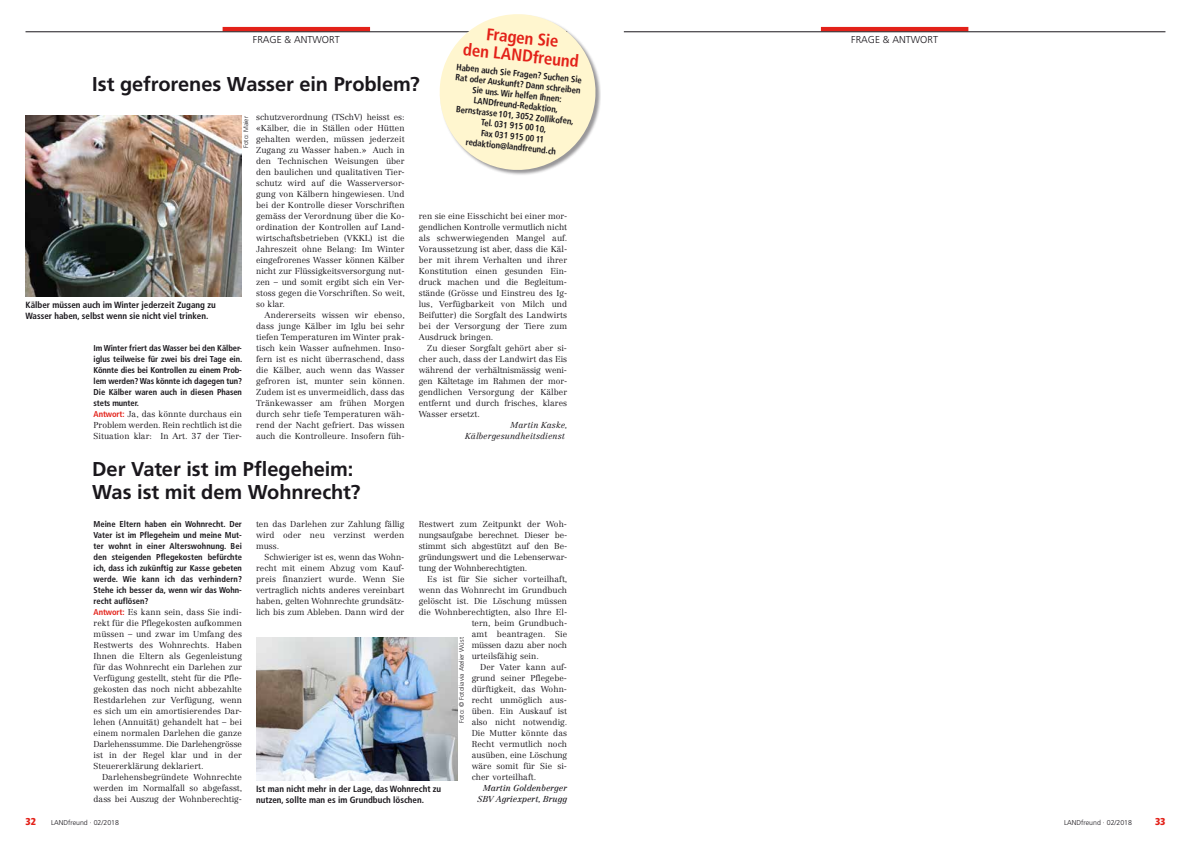
<style>
.page{position:relative;width:1191px;height:842px;background:#fff}
.page>*{position:absolute;margin:0;border:0;box-sizing:border-box;transform-origin:0 0}
.t1{font:700 20px/23px "Frutiger LT Pro";letter-spacing:-.005em;color:#1a171c}
.t2{font:700 condensed 17px "Frutiger LT Pro";color:#e32119}
.t3{font:300 10px "Frutiger LT Pro";color:#1a171c}
.t4{font:900 condensed 10px "Frutiger LT Pro";color:#e32119}
.t5{font:700 condensed 9px/10.5px "Frutiger LT Pro";color:#1a171c}
.t6{font:300 8.5px/11px "Centennial LT Std";letter-spacing:.01em;color:#1a171c;text-align:justify}
.t7{font:700 condensed 8.5px/11px "Frutiger LT Pro";letter-spacing:-.01em;color:#1a171c;text-align:justify}
.t8{font:italic 8.5px/11px "Centennial LT Std";color:#1a171c;text-align:right}
.t9{font:italic 300 8.5px/11px "Centennial LT Std";letter-spacing:.01em;color:#1a171c}
.t10{font:300 8.5px "Centennial LT Std";letter-spacing:-.01em;color:#1a171c}
.t11{font:300 7px "Frutiger LT Pro";color:#1a171c}
.t12{font:300 6.5px "Frutiger LT Pro";color:#1a171c}
.s1{font-family:"Frutiger LT Pro";font-weight:700;font-stretch:condensed;color:#e32119}
</style>
<div class="page">
<hr style="left:223px;top:27px;width:147px;height:4px;background:#e32119">
<hr style="left:26px;top:31px;width:541px;height:1px;background:#1a171c">
<hr style="left:821px;top:27px;width:147px;height:4px;background:#e32119">
<hr style="left:624px;top:31px;width:541px;height:1px;background:#1a171c">
<div style="left:439px;top:14px;width:162px;height:162px;background:#1a171c;opacity:.45"></div>
<svg style="left:435px;top:14px;width:164px;height:160px"></svg>
<img style="left:26px;top:116px;width:216px;height:180px">
<img style="left:256px;top:637px;width:201px;height:143px">
<p class="t3" style="left:253px;top:34px;width:88px">FRAGE &amp; ANTWORT</p>
<h2 class="t2" style="left:487px;top:24px;width:74px;rotate:6deg">Fragen Sie</h2>
<p class="t3" style="left:851px;top:34px;width:88px">FRAGE &amp; ANTWORT</p>
<h2 class="t2" style="left:464px;top:39px;width:118px;rotate:6deg">den LANDfreund</h2>
<p class="t5" style="left:457px;top:62px;width:128px;text-align:center;rotate:6deg">Haben auch Sie Fragen? Suchen Sie<br>Rat oder Auskunft? Dann schreiben<br>Sie uns. Wir helfen Ihnen:<br>LANDfreund-Redaktion,<br>Bernstrasse 101, 3052 Zollikofen,<br>Tel. 031 915 00 10,<br>Fax 031 915 00 11 redaktion@landfreund.ch</p>
<h1 class="t1" style="left:92px;top:73px;width:329px">Ist gefrorenes Wasser ein Problem?</h1>
<p class="t6" style="left:256px;top:112px;width:150px">schutzverordnung (TSchV) heisst es: «Kälber, die in Ställen oder Hütten gehalten werden, müssen jederzeit Zugang zu Wasser haben.» Auch in den Technischen Weisungen über den baulichen und qualitativen Tier&shy;schutz wird auf die Wasserversor&shy;gung von Kälbern hingewiesen. Und bei der Kontrolle dieser Vorschriften gemäss der Verordnung über die Ko&shy;ordination der Kontrollen auf Land&shy;wirtschaftsbetrieben (VKKL) ist die Jahreszeit ohne Belang: Im Winter eingefrorenes Wasser können Kälber nicht zur Flüssigkeitsversorgung nut&shy;zen – und somit ergibt sich ein Ver&shy;stoss gegen die Vorschriften. So weit, so klar.</p>
<p class="t6" style="left:256px;top:310px;width:150px;text-indent:8px">Andererseits wissen wir ebenso, dass junge Kälber im Iglu bei sehr tiefen Temperaturen im Winter prak&shy;tisch kein Wasser aufnehmen. Inso&shy;fern ist es nicht überraschend, dass die Kälber, auch wenn das Wasser gefroren ist, munter sein können.<br>Zudem ist es unvermeidlich, dass das Tränkewasser am frühen Morgen durch sehr tiefe Temperaturen wäh&shy;rend der Nacht gefriert. Das wissen auch die Kontrolleure. Insofern füh-</p>
<p class="t12" style="left:242px;top:148px;width:33px;rotate:-90deg">FOTO: MAIER</p>
<p class="t6" style="left:419px;top:211px;width:150px">ren sie eine Eisschicht bei einer mor&shy;gendlichen Kontrolle vermutlich nicht als schwerwiegenden Mangel auf.<br>Voraussetzung ist aber, dass die Käl&shy;ber mit ihrem Verhalten und ihrer Konstitution einen gesunden Ein&shy;druck machen und die Begleitum&shy;stände (Grösse und Einstreu des Ig&shy;lus, Verfügbarkeit von Milch und Beifutter) die Sorgfalt des Landwirts bei der Versorgung der Tiere zum Ausdruck bringen.</p>
<p class="t6" style="left:419px;top:343px;width:150px;text-indent:8px">Zu dieser Sorgfalt gehört aber si&shy;cher auch, dass der Landwirt das Eis während der verhältnismässig weni&shy;gen Kältetage im Rahmen der mor&shy;gendlichen Versorgung der Kälber entfernt und durch frisches, klares Wasser ersetzt.</p>
<p class="t9" style="left:465px;top:420px;width:104px;text-indent:45px">Martin Kaske,<br>Kälbergesundheitsdienst</p>
<p class="t5" style="left:26px;top:300px;width:192px;line-height:11px">Kälber müssen auch im Winter jederzeit Zugang zu<br>Wasser haben, selbst wenn sie nicht viel trinken.</p>
<p class="t7" style="left:94px;top:343px;width:150px;text-align:left">Im Winter friert das Wasser bei den Kälber&shy;iglus teilweise für zwei bis drei Tage ein.<br>Könnte dies bei Kontrollen zu einem Prob&shy;lem werden? Was könnte ich dagegen tun?<br>Die Kälber waren auch in diesen Phasen stets munter.</p>
<p class="t6" style="left:94px;top:409px;width:150px"><span class="s1">Antwort:</span> Ja, das könnte durchaus ein Problem werden. Rein rechtlich ist die Situation klar: In Art. 37 der Tier-</p>
<h1 class="t1" style="left:92px;top:457px;width:270px">Der Vater ist im Pflegeheim:<br>Was ist mit dem Wohnrecht?</h1>
<p class="t7" style="left:94px;top:519px;width:150px">Meine Eltern haben ein Wohnrecht. Der Vater ist im Pflegeheim und meine Mut&shy;ter wohnt in einer Alterswohnung. Bei den steigenden Pflegekosten befürchte ich, dass ich zukünftig zur Kasse gebeten werde. Wie kann ich das verhindern?<br>Stehe ich besser da, wenn wir das Wohn&shy;recht auflösen?</p>
<p class="t6" style="left:94px;top:607px;width:150px"><span class="s1">Antwort:</span> Es kann sein, dass Sie indi&shy;rekt für die Pflegekosten aufkommen müssen – und zwar im Umfang des Restwerts des Wohnrechts. Haben Ihnen die Eltern als Gegenleistung für das Wohnrecht ein Darlehen zur Verfügung gestellt, steht für die Pfle&shy;gekosten das noch nicht abbezahlte Restdarlehen zur Verfügung, wenn es sich um ein amortisierendes Dar&shy;lehen (Annuität) gehandelt hat – bei einem normalen Darlehen die ganze Darlehenssumme. Die Darlehengrösse ist in der Regel klar und in der Steuererklärung deklariert.</p>
<p class="t6" style="left:94px;top:772px;width:150px;text-indent:8px">Darlehensbegründete Wohnrechte werden im Normalfall so abgefasst, dass bei Auszug der Wohnberechtig-</p>
<p class="t6" style="left:256px;top:519px;width:150px">ten das Darlehen zur Zahlung fällig wird oder neu verzinst werden muss.</p>
<p class="t6" style="left:256px;top:552px;width:150px;text-indent:9px">Schwieriger ist es, wenn das Wohn&shy;recht mit einem Abzug vom Kauf&shy;preis finanziert wurde. Wenn Sie vertraglich nichts anderes vereinbart haben, gelten Wohnrechte grundsätz&shy;lich bis zum Ableben. Dann wird der</p>
<p class="t6" style="left:419px;top:519px;width:150px">Restwert zum Zeitpunkt der Woh&shy;nungsaufgabe berechnet. Dieser be&shy;stimmt sich abgestützt auf den Be&shy;gründungswert und die Lebenserwar&shy;tung der Wohnberechtigten.</p>
<p class="t6" style="left:427px;top:574px;width:142px">Es ist für Sie sicher vorteilhaft,</p>
<p class="t6" style="left:419px;top:585px;width:150px">wenn das Wohnrecht im Grundbuch</p>
<p class="t6" style="left:419px;top:596px;width:150px">gelöscht ist. Die Löschung müssen</p>
<p class="t6" style="left:419px;top:607px;width:150px">die Wohnberechtigten, also Ihre El-</p>
<p class="t6" style="left:471px;top:618px;width:97px">tern, beim Grundbuch-</p>
<p class="t6" style="left:471px;top:629px;width:97px">amt beantragen. Sie</p>
<p class="t10" style="left:471px;top:640px;width:97px">müssen dazu aber noch</p>
<p class="t6" style="left:471px;top:651px;width:69px">urteilsfähig sein.</p>
<p class="t6" style="left:480px;top:662px;width:88px">Der Vater kann auf-</p>
<p class="t6" style="left:471px;top:673px;width:97px">grund seiner Pflegebe-</p>
<p class="t6" style="left:471px;top:684px;width:97px">dürftigkeit, das Wohn-</p>
<p class="t6" style="left:471px;top:695px;width:97px">recht unmöglich aus-</p>
<p class="t6" style="left:471px;top:706px;width:97px">üben. Ein Auskauf ist</p>
<p class="t6" style="left:471px;top:717px;width:97px">also nicht notwendig.</p>
<p class="t6" style="left:471px;top:728px;width:97px">Die Mutter könnte das</p>
<p class="t6" style="left:471px;top:739px;width:97px">Recht vermutlich noch</p>
<p class="t6" style="left:471px;top:750px;width:97px">ausüben, eine Löschung</p>
<p class="t6" style="left:471px;top:761px;width:97px">wäre somit für Sie si-</p>
<p class="t6" style="left:471px;top:772px;width:66px">cher vorteilhaft.</p>
<p class="t8" style="left:477px;top:783px;width:91px">Martin Goldenberger<br>SBV Agriexpert, Brugg</p>
<p class="t12" style="left:457px;top:723px;width:87px;rotate:-90deg">FOTO: © FOTOLIA VIA ATELIER WÜST</p>
<p class="t5" style="left:256px;top:783px;width:186px;line-height:11px">Ist man nicht mehr in der Lage, das Wohnrecht zu nutzen, sollte man es im Grundbuch löschen.</p>
<p class="t4" style="left:26px;top:815px;width:12px">32</p>
<p class="t11" style="left:51px;top:818px;width:69px">LANDFREUND · 02/2018</p>
<p class="t11" style="left:1064px;top:818px;width:69px">LANDFREUND · 02/2018</p>
<p class="t4" style="left:1155px;top:815px;width:12px">33</p>
</div>
